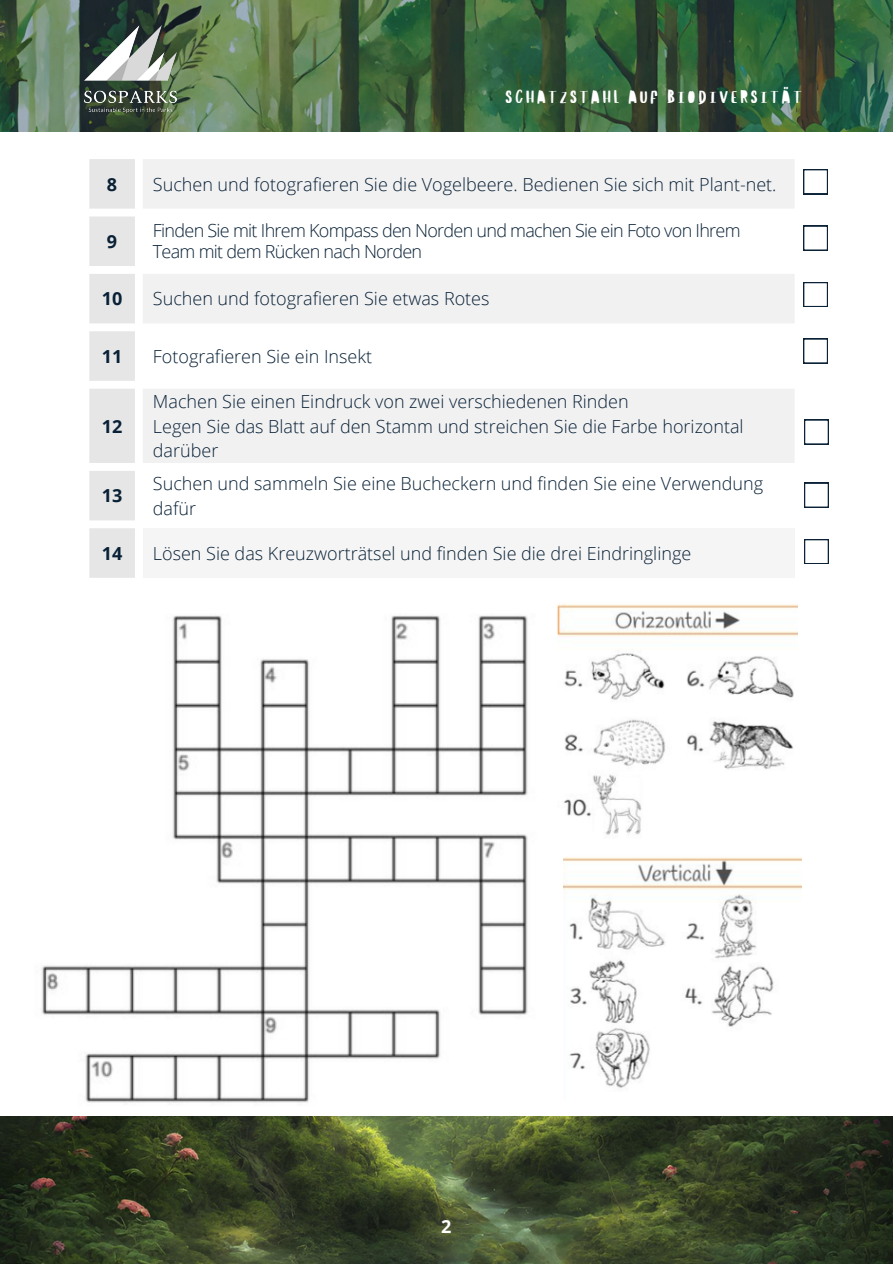
<style>
.page{position:relative;width:893px;height:1264px;background:#fff}
.page>*{position:absolute;margin:0;border:0;box-sizing:border-box;transform-origin:0 0}
.t1{font:300 18px/24.8px "Open Sans";color:#092136}
.t2{font:300 18px/21.3px "Open Sans";letter-spacing:-.04em;color:#092136}
.t3{font:700 18px "Open Sans";color:#092136}
.t4{font:700 18px "Open Sans";color:#fff}
.t5{font:15px "Block";letter-spacing:.15em;color:#fff}
</style>
<div class="page">
<svg style="left:0;top:0;width:892px;height:131px;background:#436644"></svg>
<img style="left:85px;top:26px;width:92px;height:86px">
<svg style="left:89px;top:159px;width:46px;height:419px;background:#e9e9e9"></svg>
<div style="left:143px;top:159px;width:651px;height:49px;background:#f1f1f2"></div>
<svg style="left:143px;top:274px;width:651px;height:189px;fill:#f1f1f2"></svg>
<div style="left:143px;top:528px;width:651px;height:50px;background:#f5f5f5"></div>
<svg style="left:803px;top:169px;width:24px;height:25px"></svg>
<svg style="left:803px;top:226px;width:24px;height:24px"></svg>
<svg style="left:803px;top:338px;width:24px;height:25px"></svg>
<svg style="left:804px;top:419px;width:24px;height:25px"></svg>
<svg style="left:803px;top:282px;width:24px;height:25px"></svg>
<svg style="left:804px;top:483px;width:24px;height:24px"></svg>
<svg style="left:804px;top:539px;width:24px;height:25px"></svg>
<img style="left:41px;top:615px;width:487px;height:488px">
<img style="left:557px;top:603px;width:240px;height:232px">
<img style="left:563px;top:857px;width:238px;height:231px">
<img style="left:0;top:1116px;width:892px;height:147px">
<p class="t5" style="left:505px;top:89px;width:298px">SCHATZSTAHL AUF BIODIVERSITÄT</p>
<p class="t3" style="left:107px;top:171px;width:12px">8</p>
<p class="t1" style="left:153px;top:171px;width:625px">Suchen und fotografieren Sie die Vogelbeere. Bedienen Sie sich mit Plant-net.</p>
<p class="t3" style="left:107px;top:229px;width:12px">9</p>
<p class="t2" style="left:153px;top:219px;width:589px">Finden Sie mit Ihrem Kompass den Norden und machen Sie ein Foto von Ihrem<br>Team mit dem Rücken nach Norden</p>
<p class="t3" style="left:102px;top:286px;width:22px">10</p>
<p class="t1" style="left:153px;top:286px;width:338px">Suchen und fotografieren Sie etwas Rotes</p>
<p class="t3" style="left:102px;top:343px;width:22px">11</p>
<p class="t1" style="left:153px;top:343px;width:221px">Fotografieren Sie ein Insekt</p>
<p class="t3" style="left:102px;top:413px;width:22px">12</p>
<p class="t3" style="left:102px;top:483px;width:22px">13</p>
<p class="t1" style="left:153px;top:388px;width:477px">Machen Sie einen Eindruck von zwei verschiedenen Rinden</p>
<p class="t1" style="left:153px;top:413px;width:592px">Legen Sie das Blatt auf den Stamm und streichen Sie die Farbe horizontal darüber</p>
<p class="t1" style="left:153px;top:470px;width:611px">Suchen und sammeln Sie eine Bucheckern und finden Sie eine Verwendung dafür</p>
<p class="t3" style="left:102px;top:540px;width:22px">14</p>
<p class="t1" style="left:153px;top:540px;width:540px">Lösen Sie das Kreuzworträtsel und finden Sie die drei Eindringlinge</p>
<p class="t4" style="left:441px;top:1213px;width:12px">2</p>
</div>
